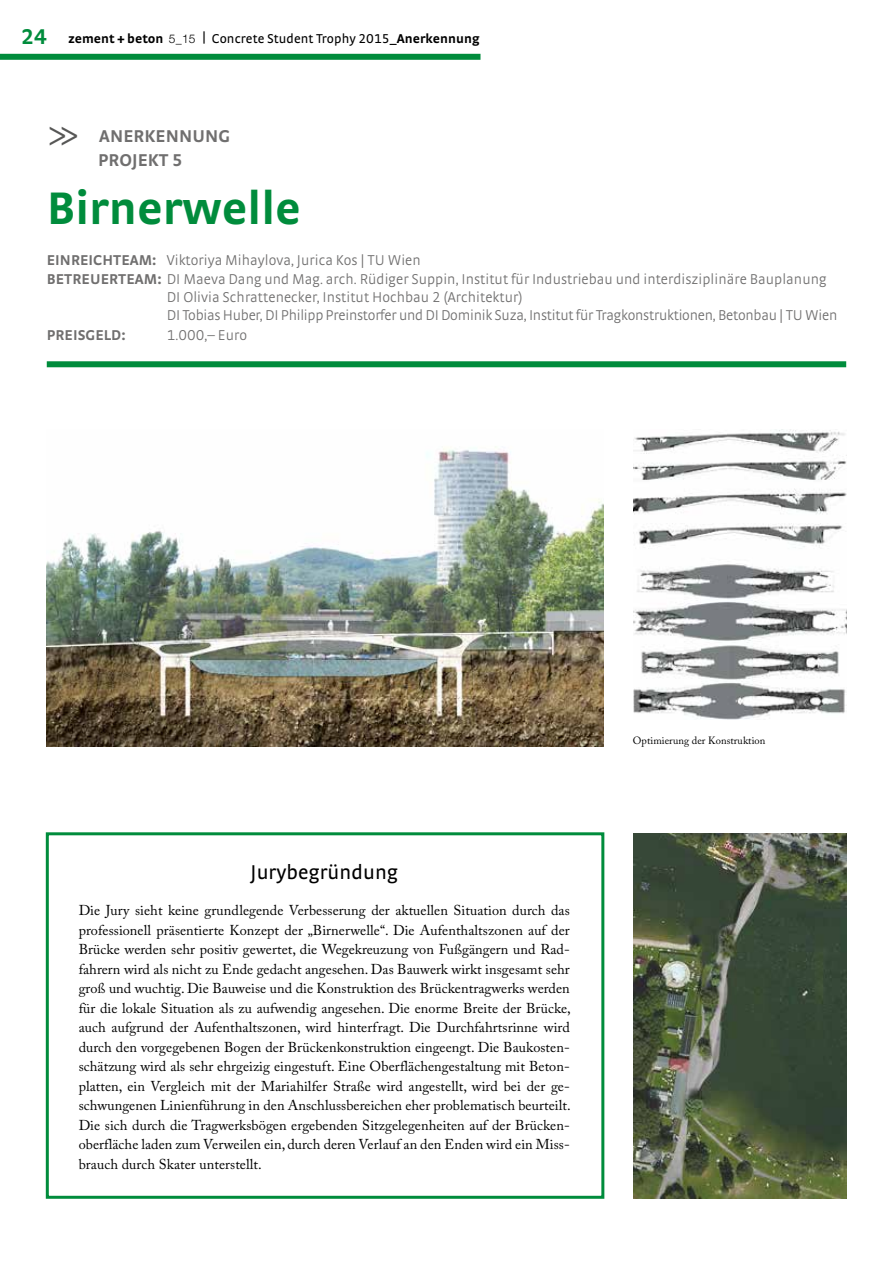
<style>
.page{position:relative;width:893px;height:1263px;background:#fff}
.page>*{position:absolute;margin:0;border:0;box-sizing:border-box;transform-origin:0 0}
.t1{font:700 48px "Strada TF";color:#008c3c}
.t2{font:36px "Helvetica Neue LT";color:#575756;scale:.83 1}
.t3{font:700 22.5px "Strada TF";color:#008c3c}
.t4{font:21px "Strada TF";letter-spacing:.005em;color:#000}
.t5{font:700 18px/23.7px "Strada TF";letter-spacing:.005em;color:#706f6f}
.t6{font:300 15px/19.5px "Strada TF";letter-spacing:.005em;color:#706f6f}
.t7{font:300 15px/18px "Strada TF";letter-spacing:-.015em;color:#706f6f}
.t8{font:700 15px "Strada TF";letter-spacing:.005em;color:#706f6f}
.t9{font:14.25px/19.5px "Adobe Caslon Pro";letter-spacing:.005em;color:#000;text-align:justify}
.t10{font:13.5px "Strada TF";letter-spacing:.005em;color:#000}
.t11{font:700 13.5px "Strada";color:#000}
.t12{font:10.5px "Adobe Caslon Pro";letter-spacing:.005em;color:#000}
.s1{font-weight:700}
.s2{font-family:"Helvetica Neue LT";font-weight:300;font-size:12px}
</style>
<div class="page">
<div style="left:0;top:54px;width:480px;height:6px;background:#008c3c"></div>
<div style="left:46px;top:832px;width:558px;height:367px;border:3px solid #008c3c"></div>
<img style="left:634px;top:833px;width:212px;height:366px">
<img style="left:47px;top:446px;width:557px;height:300px">
<img style="left:634px;top:430px;width:212px;height:290px">
<div style="left:47px;top:361px;width:799px;height:6px;background:#008c3c"></div>
<h3 class="t3" style="left:21px;top:23px;width:27px">24</h3>
<p class="t10" style="left:202px;top:31px;width:279px"><sup>|</sup> Concrete Student Trophy 2015_<span class="s1">Anerkennung</span></p>
<p class="t11" style="left:68px;top:31px;width:129px">zement + beton <span class="s2">5_15</span></p>
<h2 class="t2" style="left:78px;top:161px;width:38px;rotate:-180deg">&lt;&lt;</h2>
<p class="t5" style="left:98px;top:124px;width:134px">ANERKENNUNG<br>PROJEKT 5</p>
<h1 class="t1" style="left:47px;top:179px;width:256px">Birnerwelle</h1>
<p class="t6" style="left:47px;top:250px;width:781px"><span class="s1">EINREICHTEAM:</span> Viktoriya Mihaylova, Jurica Kos | TU Wien<br><span class="s1">BETREUERTEAM:</span> DI Maeva Dang und Mag. arch. Rüdiger Suppin, Institut für Industriebau und interdisziplinäre Bauplanung</p>
<p class="t7" style="left:167px;top:288px;width:672px">DI Olivia Schrattenecker, Institut Hochbau 2 (Architektur)<br>DI Tobias Huber, DI Philipp Preinstorfer und DI Dominik Suza, Institut für Tragkonstruktionen, Betonbau | TU Wien</p>
<p class="t8" style="left:47px;top:326px;width:81px">PREISGELD:</p>
<p class="t6" style="left:167px;top:325px;width:82px">1.000,– Euro</p>
<h3 class="t4" style="left:251px;top:860px;width:149px">Jurybegründung</h3>
<p class="t9" style="left:79px;top:901px;width:494px">Die Jury sieht keine grundlegende Verbesserung der aktuellen Situation durch das professionell präsentierte Konzept der „Birnerwelle“. Die Aufenthaltszonen auf der Brücke werden sehr positiv gewertet, die Wegekreuzung von Fußgängern und Rad&shy;fahrern wird als nicht zu Ende gedacht angesehen. Das Bauwerk wirkt insgesamt sehr groß und wuchtig. Die Bauweise und die Konstruktion des Brückentragwerks werden für die lokale Situation als zu aufwendig angesehen. Die enorme Breite der Brücke, auch aufgrund der Aufenthaltszonen, wird hinterfragt. Die Durchfahrtsrinne wird durch den vorgegebenen Bogen der Brückenkonstruktion eingeengt. Die Baukosten&shy;schätzung wird als sehr ehrgeizig eingestuft. Eine Oberflächengestaltung mit Beton&shy;platten, ein Vergleich mit der Mariahilfer Straße wird angestellt, wird bei der ge&shy;schwungenen Linienführung in den Anschlussbereichen eher problematisch beurteilt.<br>Die sich durch die Tragwerksbögen ergebenden Sitzgelegenheiten auf der Brücken&shy;oberfläche laden zum Verweilen ein, durch deren Verlauf an den Enden wird ein Miss&shy;brauch durch Skater unterstellt.</p>
<p class="t12" style="left:633px;top:735px;width:134px">Optimierung der Konstruktion</p>
</div>
